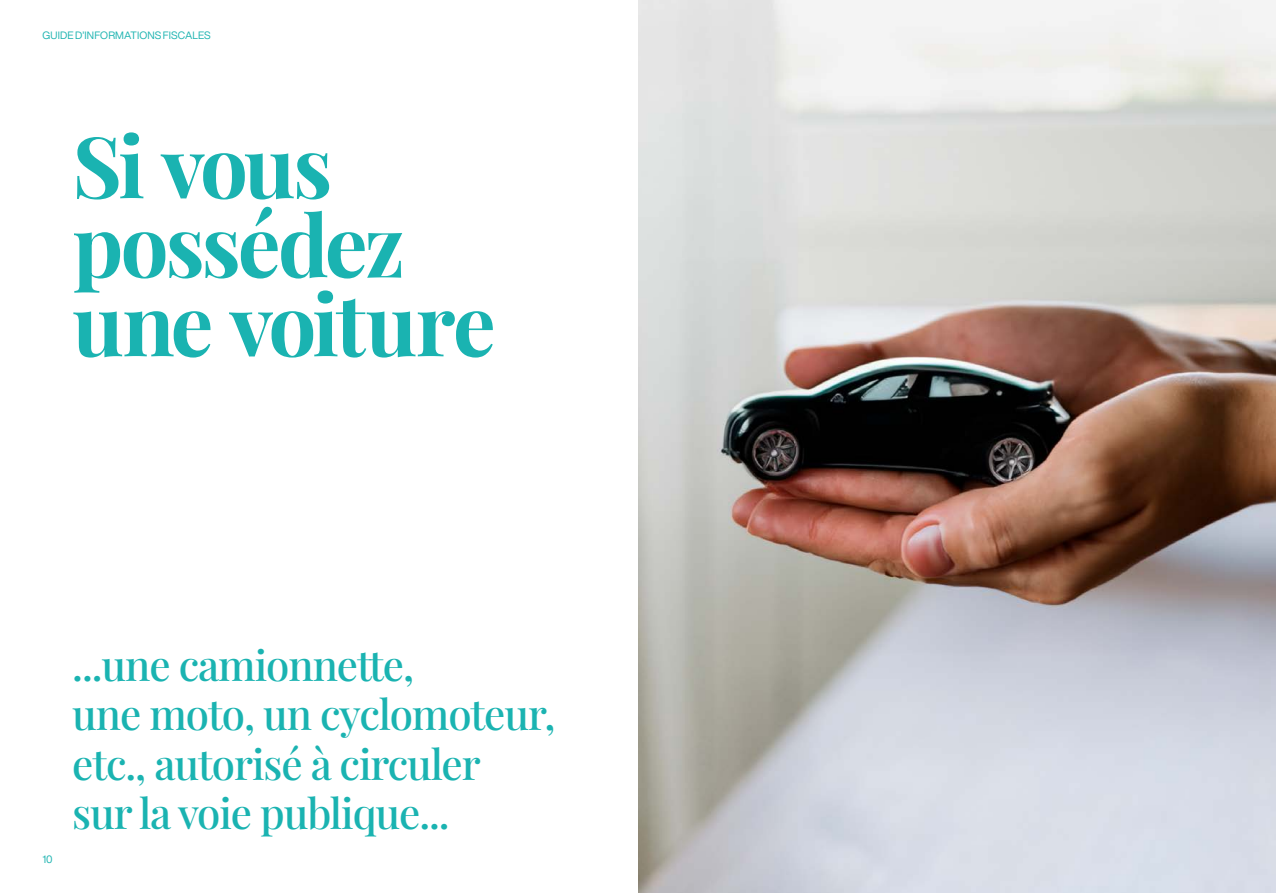
<style>
.page{position:relative;width:1276px;height:893px;background:#fff}
.page>*{position:absolute;margin:0;border:0;box-sizing:border-box;transform-origin:0 0}
.t1{font:700 85.05px/79.1px "Playfair Display";letter-spacing:-.035em;color:#1ab3b1}
.t2{font:500 42px/49.5px "Playfair Display";letter-spacing:-.025em;color:#1ab3b1}
.t3{font:10.5px "Helvetica Now Display";letter-spacing:.01em;color:#1eb4b1}
</style>
<div class="page">
<img style="left:638px;top:0;width:638px;height:893px">
<p class="t3" style="left:43px;top:28px;width:170px">GUIDE D’INFORMATIONS FISCALES</p>
<h1 class="t1" style="left:72px;top:120px;width:425px">Si vous possédez une voiture</h1>
<p class="t3" style="left:43px;top:852px;width:12px">10</p>
<p class="t2" style="left:72px;top:637px;width:484px">...une camionnette,<br>une moto, un cyclomoteur, etc., autorisé à circuler<br>sur la voie publique...</p>
</div>
